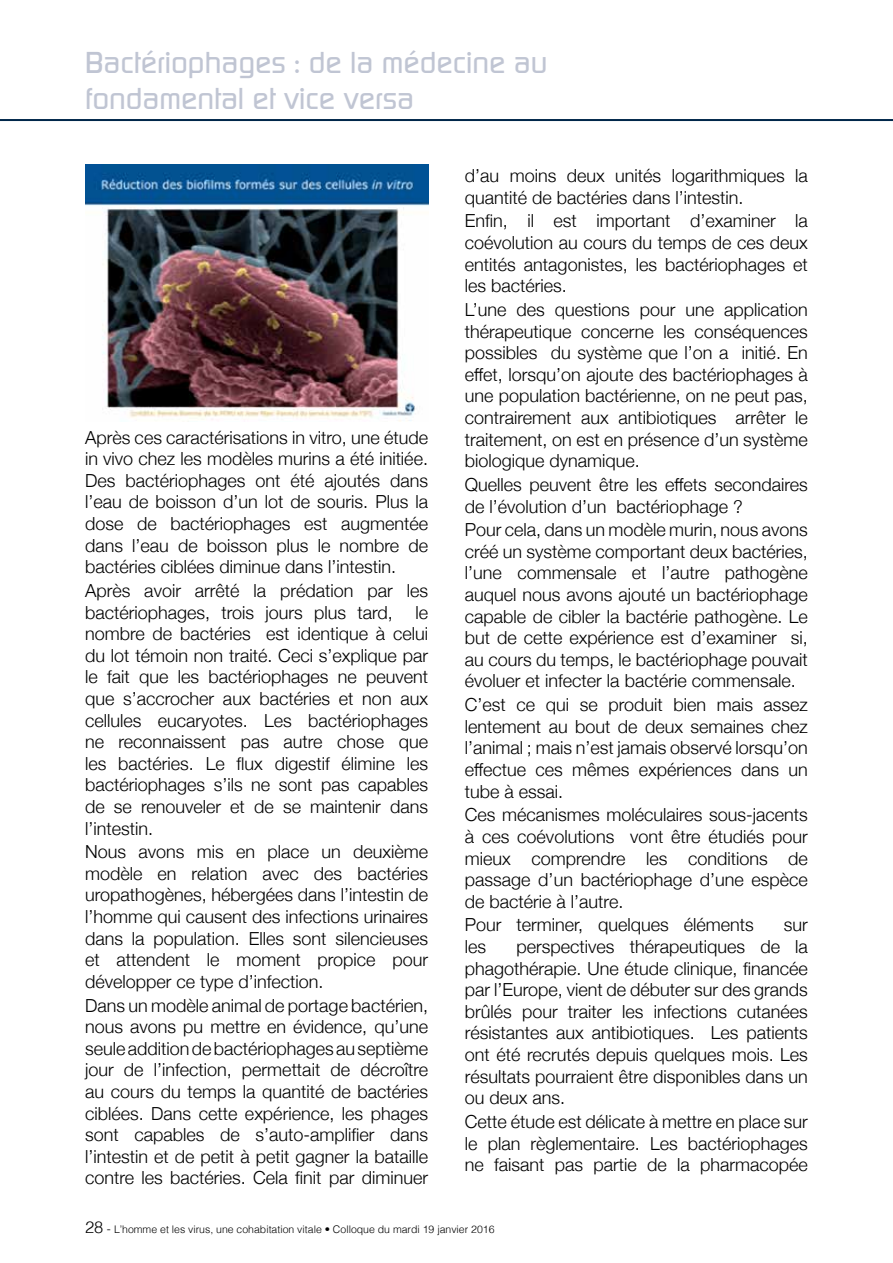
<style>
.page{position:relative;width:893px;height:1263px;background:#fff}
.page>*{position:absolute;margin:0;border:0;box-sizing:border-box;transform-origin:0 0}
.t1{font:500 30px/36px "Continuum";color:#c0c5d3}
.t2{font:300 18px/21.6px "Helvetica Neue";color:#000;text-align:justify}
.t3{font:300 10.5px "Helvetica";color:#000}
.s1{font-size:16.5px}
.s2{font-size:12px}
</style>
<div class="page">
<hr style="left:0;top:119px;width:893px;height:2px;background:#00274a">
<img style="left:85px;top:165px;width:343px;height:257px">
<h1 class="t1" style="left:85px;top:43px;width:464px">Bactériophages : de la médecine au fondamental et vice versa</h1>
<p class="t2" style="left:85px;top:425px;width:345px">Après ces caractérisations in vitro, une étude in vivo chez les modèles murins a été initiée.<br>Des bactériophages ont été ajoutés dans l’eau de boisson d’un lot de souris. Plus la dose de bactériophages est augmentée dans l’eau de boisson plus le nombre de bactéries ciblées diminue dans l’intestin.</p>
<p class="t2" style="left:85px;top:578px;width:345px">Après avoir arrêté la prédation par les bactériophages, trois jours plus tard,</p>
<p class="t2" style="left:85px;top:600px;width:345px;text-indent:330px">le nombre de bactéries est identique à celui du lot témoin non traité. Ceci s’explique par le fait que les bactériophages ne peuvent que s’accrocher aux bactéries et non aux cellules eucaryotes. Les bactériophages ne reconnaissent pas autre chose que les bactéries. Le flux digestif élimine les bactériophages s’ils ne sont pas capables de se renouveler et de se maintenir dans l’intestin.</p>
<p class="t2" style="left:85px;top:840px;width:345px">Nous avons mis en place un deuxième modèle en relation avec des bactéries uropathogènes, hébergées dans l’intestin de l’homme qui causent des infections urinaires dans la population. Elles sont silencieuses et attendent le moment propice pour développer ce type d’infection.</p>
<p class="t2" style="left:85px;top:993px;width:345px">Dans un modèle animal de portage bactérien, nous avons pu mettre en évidence, qu’une seule addition de bactériophages au septième jour de l’infection, permettait de décroître au cours du temps la quantité de bactéries ciblées. Dans cette expérience, les phages sont capables de s’auto-amplifier dans l’intestin et de petit à petit gagner la bataille contre les bactéries. Cela finit par diminuer</p>
<p class="t2" style="left:465px;top:164px;width:344px">d’au moins deux unités logarithmiques la quantité de bactéries dans l’intestin.</p>
<p class="t2" style="left:465px;top:209px;width:344px">Enfin, il est important d’examiner la coévolution au cours du temps de ces deux entités antagonistes, les bactériophages et les bactéries.</p>
<p class="t2" style="left:465px;top:297px;width:345px">L’une des questions pour une application thérapeutique concerne les conséquences possibles du système que l’on a initié. En effet, lorsqu’on ajoute des bactériophages à une population bactérienne, on ne peut pas, contrairement aux antibiotiques arrêter le traitement, on est en présence d’un système biologique dynamique.</p>
<p class="t2" style="left:465px;top:472px;width:344px">Quelles peuvent être les effets secondaires de l’évolution d’un bactériophage ?</p>
<p class="t2" style="left:465px;top:518px;width:345px">Pour cela, dans un modèle murin, nous avons créé un système comportant deux bactéries, l’une commensale et l’autre pathogène auquel nous avons ajouté un bactériophage capable de cibler la bactérie pathogène. Le but de cette expérience est d’examiner si, au cours du temps, le bactériophage pouvait évoluer et infecter la bactérie commensale.</p>
<p class="t2" style="left:465px;top:693px;width:345px">C’est ce qui se produit bien mais assez lentement au bout de deux semaines chez l’animal ; mais n’est jamais observé lorsqu’on effectue ces mêmes expériences dans un tube à essai.</p>
<p class="t2" style="left:465px;top:803px;width:345px">Ces mécanismes moléculaires sous-jacents à ces coévolutions vont être étudiés pour mieux comprendre les conditions de passage d’un bactériophage d’une espèce de bactérie à l’autre.</p>
<p class="t2" style="left:465px;top:913px;width:291px">Pour terminer, quelques éléments</p>
<p class="t2" style="left:784px;top:913px;width:25px">sur</p>
<p class="t2" style="left:465px;top:934px;width:23px">les</p>
<p class="t2" style="left:465px;top:934px;width:345px;text-indent:52px">perspectives thérapeutiques de la phagothérapie. Une étude clinique, financée par l’Europe, vient de débuter sur des grands brûlés pour traiter les infections cutanées résistantes aux antibiotiques. Les patients ont été recrutés depuis quelques mois. Les résultats pourraient être disponibles dans un ou deux ans.</p>
<p class="t2" style="left:465px;top:1109px;width:344px">Cette étude est délicate à mettre en place sur le plan règlementaire. Les bactériophages ne faisant pas partie de la pharmacopée</p>
<p class="t3" style="left:85px;top:1220px;width:411px"><span class="s1">28</span> <span class="s2">-</span> L’homme et les virus, une cohabitation vitale • Colloque du mardi 19 janvier 2016</p>
</div>
